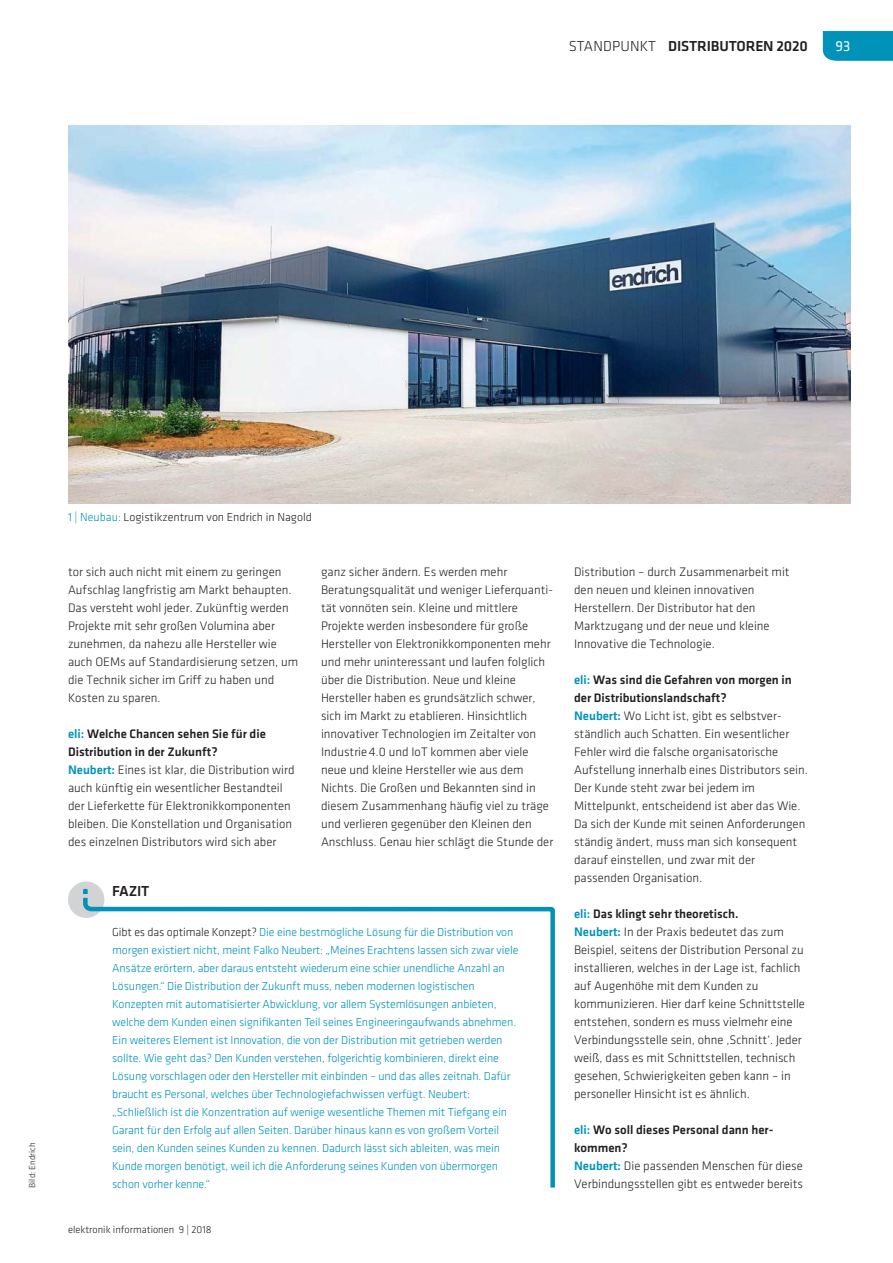
<style>
.page{position:relative;width:893px;height:1263px;background:#fff}
.page>*{position:absolute;margin:0;border:0;box-sizing:border-box;transform-origin:0 0}
.t1{font:500 15px "Klavika";letter-spacing:-.01em;color:#231f20}
.t2{font:15px "Klavika";color:#fff}
.t3{font:300 12.75px/18px "Klavika";color:#231f20}
.t4{font:300 12px/18px "Klavika";letter-spacing:-.01em;color:#0092b9}
.t5{font:300 12px "Klavika";color:#231f20}
.t6{font:300 10.5px "Klavika";color:#231f20}
.t7{font:300 9px "Klavika";color:#231f20}
.s1{font-weight:300}
.s2{color:#0092b9}
.s3{font-weight:500;color:#0092b9}
.s4{font-weight:500}
.s5{color:#231f20}
</style>
<div class="page">
<svg style="left:822px;top:31px;width:71px;height:30px;background:#0895bb"></svg>
<img style="left:68px;top:125px;width:782px;height:378px">
<div style="left:68px;top:881px;width:36px;height:37px;background:#d1d3d4;border-radius:50%"></div>
<svg style="left:81px;top:893px;width:474px;height:295px"></svg>
<svg style="left:83px;top:889px;width:5px;height:5px"></svg>
<p class="t1" style="left:569px;top:41px;width:241px"><span class="s1">STANDPUNKT</span> DISTRIBUTOREN 2020</p>
<p class="t2" style="left:835px;top:41px;width:17px">93</p>
<p class="t7" style="left:29px;top:1187px;width:47px;rotate:-90deg">Bild: Endrich</p>
<p class="t5" style="left:68px;top:512px;width:245px"><span class="s2">1 | Neubau:</span> Logistikzentrum von Endrich in Nagold</p>
<p class="t3" style="left:68px;top:563px;width:232px">tor sich auch nicht mit einem zu geringen Aufschlag langfristig am Markt behaupten.<br>Das versteht wohl jeder. Zukünftig werden Projekte mit sehr großen Volumina aber zunehmen, da nahezu alle Hersteller wie auch OEMs auf Standardisierung setzen, um die Technik sicher im Griff zu haben und Kosten zu sparen.</p>
<p class="t3" style="left:68px;top:725px;width:228px"><span class="s3">eli:</span> <span class="s4">Welche Chancen sehen Sie für die Distribution in der Zukunft?<br></span><span class="s3">Neubert:</span> Eines ist klar, die Distribution wird auch künftig ein wesentlicher Bestandteil der Lieferkette für Elektronikkomponenten bleiben. Die Konstellation und Organisation des einzelnen Distributors wird sich aber</p>
<p class="t3" style="left:321px;top:564px;width:234px">ganz sicher ändern. Es werden mehr Beratungsqualität und weniger Lieferquanti&shy;tät vonnöten sein. Kleine und mittlere Projekte werden insbesondere für große Hersteller von Elektronikkomponenten mehr und mehr uninteressant und laufen folglich über die Distribution. Neue und kleine Hersteller haben es grundsätzlich schwer, sich im Markt zu etablieren. Hinsichtlich innovativer Technologien im Zeitalter von Industrie 4.0 und IoT kommen aber viele neue und kleine Hersteller wie aus dem Nichts. Die Großen und Bekannten sind in diesem Zusammenhang häufig viel zu träge und verlieren gegenüber den Kleinen den Anschluss. Genau hier schlägt die Stunde der</p>
<p class="t3" style="left:574px;top:564px;width:217px">Distribution – durch Zusammenarbeit mit den neuen und kleinen innovativen Herstellern. Der Distributor hat den Marktzugang und der neue und kleine Innovative die Technologie.</p>
<p class="t3" style="left:574px;top:672px;width:235px"><span class="s3">eli:</span> <span class="s4">Was sind die Gefahren von morgen in der Distributionslandschaft?<br></span><span class="s3">Neubert:</span> Wo Licht ist, gibt es selbstver&shy;ständlich auch Schatten. Ein wesentlicher Fehler wird die falsche organisatorische Aufstellung innerhalb eines Distributors sein.<br>Der Kunde steht zwar bei jedem im Mittelpunkt, entscheidend ist aber das Wie.<br>Da sich der Kunde mit seinen Anforderungen ständig ändert, muss man sich konsequent darauf einstellen, und zwar mit der passenden Organisation.</p>
<p class="t3" style="left:574px;top:906px;width:232px"><span class="s3">eli:</span> <span class="s4">Das klingt sehr theoretisch.<br></span><span class="s3">Neubert:</span> In der Praxis bedeutet das zum Beispiel, seitens der Distribution Personal zu installieren, welches in der Lage ist, fachlich auf Augenhöhe mit dem Kunden zu kommunizieren. Hier darf keine Schnittstelle entstehen, sondern es muss vielmehr eine Verbindungsstelle sein, ohne ‚Schnitt‘. Jeder weiß, dass es mit Schnittstellen, technisch gesehen, Schwierigkeiten geben kann – in personeller Hinsicht ist es ähnlich.</p>
<p class="t3" style="left:574px;top:1122px;width:231px"><span class="s3">eli:</span> <span class="s4">Wo soll dieses Personal dann her&shy;kommen?<br></span><span class="s3">Neubert:</span> Die passenden Menschen für diese Verbindungsstellen gibt es entweder bereits</p>
<p class="t1" style="left:112px;top:885px;width:39px">FAZIT</p>
<p class="t4" style="left:112px;top:924px;width:408px"><span class="s5">Gibt es das optimale Konzept?</span> Die eine bestmögliche Lösung für die Distribution von morgen existiert nicht, meint Falko Neubert: „Meines Erachtens lassen sich zwar viele Ansätze erörtern, aber daraus entsteht wiederum eine schier unendliche Anzahl an Lösungen.“ Die Distribution der Zukunft muss, neben modernen logistischen Konzepten mit automatisierter Abwicklung, vor allem Systemlösungen anbieten, welche dem Kunden einen signifikanten Teil seines Engineeringaufwands abnehmen.<br>Ein weiteres Element ist Innovation, die von der Distribution mit getrieben werden sollte. Wie geht das? Den Kunden verstehen, folgerichtig kombinieren, direkt eine Lösung vorschlagen oder den Hersteller mit einbinden – und das alles zeitnah. Dafür braucht es Personal, welches über Technologiefachwissen verfügt. Neubert: „Schließlich ist die Konzentration auf wenige wesentliche Themen mit Tiefgang ein Garant für den Erfolg auf allen Seiten. Darüber hinaus kann es von großem Vorteil sein, den Kunden seines Kunden zu kennen. Dadurch lässt sich ableiten, was mein Kunde morgen benötigt, weil ich die Anforderung seines Kunden von übermorgen schon vorher kenne.“</p>
<p class="t6" style="left:68px;top:1225px;width:145px">elektronik informationen 9 | 2018</p>
</div>
